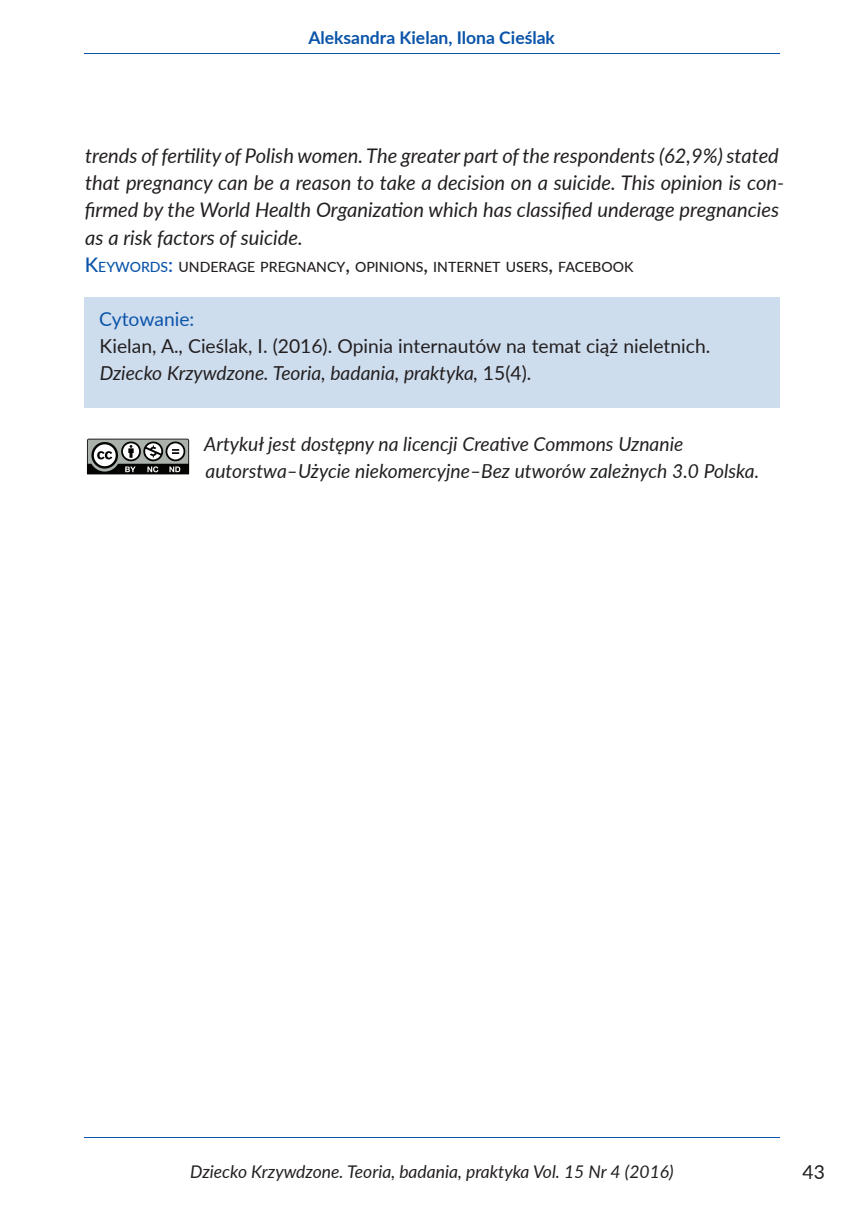
<style>
.page{position:relative;width:864px;height:1211px;background:#fff}
.page>*{position:absolute;margin:0;border:0;box-sizing:border-box;transform-origin:0 0}
.wstępniak_en{font:italic 20.12px/27.1px "Lato";color:#231f20}
.cytowanie{font:19.25px/27.1px "Lato";color:#231f20}
.t1{font:italic 19.25px/27.1px "Lato";color:#231f20}
.t2{font:italic 17.5px "Lato";color:#231f20}
.t3{font:700 17.5px "Lato";color:#0a54a9}
.Słowa_kluczowe_en{font:500 14.17px "Lato";color:#231f20}
.s1{font-size:20.12px;color:#0a54a9}
.s2{color:#0a54a9}
.s3{font-size:20.12px}
.s4{font-style:italic}
</style>
<div class="page">
<hr style="left:84px;top:1136px;width:695px;height:1px;background:#0a54a9">
<hr style="left:84px;top:53px;width:695px;height:1px;background:#0a54a9">
<div style="left:84px;top:297px;width:695px;height:110px;background:#ceddee"></div>
<svg style="left:87px;top:438px;width:103px;height:37px"></svg>
<p class="t3" style="left:308px;top:25px;width:248px">Aleksandra Kielan, Ilona Cieślak</p>
<p class="wstępniak_en" style="left:85px;top:141px;width:700px">trends of fertility of Polish women. The greater part of the respondents (62,9%) stated that pregnancy can be a reason to take a decision on a suicide. This opinion is con&shy;firmed by the World Health Organization which has classified underage pregnancies as a risk factors of suicide.</p>
<p class="Słowa_kluczowe_en" style="left:85px;top:256px;width:548px"><span class="s1">K</span><span class="s2">EYWORDS</span><span class="s1">:</span> UNDERAGE PREGNANCY<span class="s3">,</span> OPINIONS<span class="s3">,</span> INTERNET USERS<span class="s3">,</span> FACEBOOK</p>
<p class="cytowanie" style="left:99px;top:304px;width:612px"><span class="s2">Cytowanie:<br></span>Kielan, A., Cieślak, I. (2016). Opinia internautów na temat ciąż nieletnich.<br><span class="s4">Dziecko Krzywdzone. Teoria, badania, praktyka,</span> 15(4).</p>
<p class="t1" style="left:204px;top:429px;width:556px">Artykuł jest dostępny na licencji Creative Commons Uznanie autorstwa–Użycie niekomercyjne–Bez utworów zależnych 3.0 Polska.</p>
<p class="t2" style="left:190px;top:1159px;width:485px">Dziecko Krzywdzone. Teoria, badania, praktyka Vol. 15 Nr 4 (2016)</p>
<p class="cytowanie" style="left:802px;top:1157px;width:24px">43</p>
</div>
